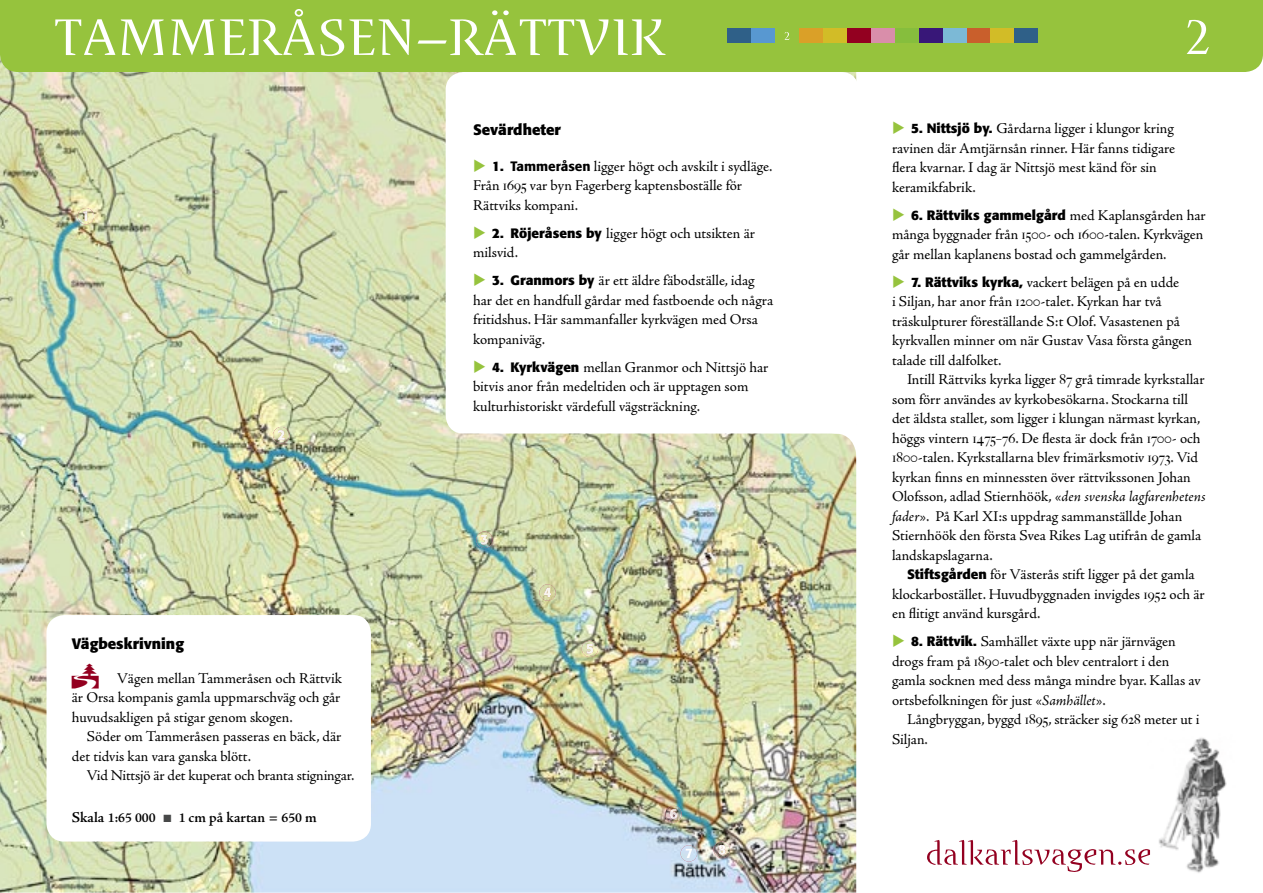
<style>
.page{position:relative;width:1263px;height:893px;background:#fff}
.page>*{position:absolute;margin:0;border:0;box-sizing:border-box;transform-origin:0 0}
.t1{font:57.45px "Runa Serif";color:#fff;scale:1.08 1}
.t2{font:15px/19.5px "Adobe Jenson Pro";color:#000}
.t3{font:600 15px "Adobe Jenson Pro";color:#000}
.t4{font:700 15px "Formata";color:#000}
.t5{font:700 13.5px "Formata";color:#000}
.s1{font-size:13.5px}
.s2{color:#474848}
.s3{color:#96c33d}
.s4{font-family:"Formata";font-weight:700;font-size:13.5px}
.s5{font-family:"Formata";font-weight:500;font-size:13.5px}
.s6{font-family:"Big Caslon";font-weight:500;font-size:13.5px}
.s7{font-family:"Adobe Jenson Pro";font-weight:400;font-size:15px}
.s8{font-style:italic}
</style>
<div class="page">
<img style="left:1150px;top:738px;width:77px;height:135px">
<img style="left:0;top:58px;width:856px;height:835px">
<div style="left:446px;top:72px;width:413px;height:362px;background:#fff;border-radius:18px"></div>
<div style="left:46px;top:615px;width:325px;height:227px;background:#fff;border-radius:18px"></div>
<img style="left:714px;top:842px;width:16px;height:16px">
<svg style="left:718px;top:845px;width:7px;height:9px"></svg>
<img style="left:680px;top:845px;width:17px;height:17px;border-radius:50%">
<svg style="left:686px;top:849px;width:6px;height:9px"></svg>
<img style="left:665px;top:806px;width:17px;height:16px">
<svg style="left:670px;top:809px;width:7px;height:10px"></svg>
<img style="left:582px;top:641px;width:16px;height:16px">
<svg style="left:587px;top:644px;width:6px;height:9px"></svg>
<img style="left:539px;top:584px;width:17px;height:17px">
<svg style="left:544px;top:588px;width:7px;height:9px"></svg>
<img style="left:476px;top:531px;width:17px;height:17px">
<svg style="left:481px;top:535px;width:6px;height:9px"></svg>
<img style="left:273px;top:427px;width:16px;height:16px">
<svg style="left:278px;top:430px;width:6px;height:10px"></svg>
<img style="left:78px;top:208px;width:16px;height:16px">
<svg style="left:83px;top:211px;width:4px;height:10px"></svg>
<svg style="left:927px;top:840px;width:223px;height:32px"></svg>
<svg style="left:820px;top:427px;width:37px;height:62px"></svg>
<div style="left:0;top:0;width:1263px;height:72px;background:#96c33d;border-radius:18px"></div>
<svg style="left:1186px;top:19px;width:23px;height:35px"></svg>
<svg style="left:784px;top:32px;width:5px;height:8px"></svg>
<div style="left:847px;top:28px;width:24px;height:15px;background:#930020"></div>
<div style="left:871px;top:28px;width:23px;height:15px;background:#d98eaa"></div>
<div style="left:895px;top:28px;width:23px;height:15px;background:#86be3d"></div>
<div style="left:919px;top:28px;width:23px;height:15px;background:#381778"></div>
<div style="left:943px;top:28px;width:23px;height:15px;background:#7cb9d6"></div>
<div style="left:967px;top:28px;width:23px;height:15px;background:#c95f2c"></div>
<div style="left:991px;top:28px;width:23px;height:15px;background:#d2bc27"></div>
<div style="left:1014px;top:28px;width:24px;height:15px;background:#2f6088"></div>
<div style="left:728px;top:28px;width:23px;height:15px;background:#2f6088"></div>
<div style="left:751px;top:28px;width:24px;height:15px;background:#5898d1"></div>
<div style="left:799px;top:28px;width:24px;height:15px;background:#daa028"></div>
<div style="left:823px;top:28px;width:24px;height:15px;background:#d2bc27"></div>
<h1 class="t1" style="left:54px;top:9px;width:569px">TAMMERÅSEN–RÄTTVIK</h1>
<p class="t4" style="left:72px;top:635px;width:114px">Vägbeskrivning</p>
<p class="t2" style="left:72px;top:669px;width:272px;text-align:justify;text-indent:45px">Vägen mellan Tammeråsen och Rättvik är Orsa kompanis gamla uppmarschväg och går huvudsakligen på stigar genom skogen.</p>
<p class="t2" style="left:72px;top:727px;width:271px;text-indent:15px">Söder om Tammeråsen passeras en bäck, där det tidvis kan vara ganska blött.</p>
<p class="t2" style="left:87px;top:766px;width:269px">Vid Nittsjö är det kuperat och branta stigningar.</p>
<p class="t3" style="left:72px;top:809px;width:246px">Skala <span class="s1">1:65 000</span> <span class="s2">■</span> <span class="s1">1</span> cm på kartan = <span class="s1">650</span> m</p>
<p class="t4" style="left:473px;top:120px;width:89px">Sevärdheter</p>
<p class="t2" style="left:473px;top:156px;width:301px"><span class="s3">◆</span> <span class="s4">1.</span> <span class="s5">Tammeråsen</span> ligger högt och avskilt i sydläge.<br>Från <span class="s6">1695</span> var byn Fagerberg kaptensboställe för<br>Rättviks kompani.</p>
<p class="t2" style="left:473px;top:223px;width:284px"><span class="s3">◆</span> <span class="s4">2. Röjeråsens by</span> ligger högt och utsikten är milsvid.</p>
<p class="t2" style="left:473px;top:271px;width:302px"><span class="s3">◆</span> <span class="s4">3. Granmors by</span> är ett äldre fäbodställe, idag har det en handfull gårdar med fastboende och några fritidshus. Här sammanfaller kyrkvägen med Orsa kompaniväg.</p>
<p class="t2" style="left:473px;top:357px;width:297px"><span class="s3">◆</span> <span class="s4">4. Kyrkvägen</span> mellan Granmor och Nittsjö har bitvis anor från medeltiden och är upptagen som kulturhistoriskt värdefull vägsträckning.</p>
<p class="t2" style="left:892px;top:119px;width:285px"><span class="s3">◆</span> <span class="s4">5. Nittsjö by.</span> Gårdarna ligger i klungor kring ravinen där Amtjärnsån rinner. Här fanns tidigare flera kvarnar. I dag är Nittsjö mest känd för sin keramikfabrik.</p>
<p class="t5" style="left:892px;top:206px;width:315px"><span class="s3">◆</span> 6. Rättviks gammelgård <span class="s7">med Kaplansgården har</span></p>
<p class="t2" style="left:892px;top:225px;width:313px">många byggnader från <span class="s6">1500</span>- och <span class="s6">1600</span>-talen. Kyrkvägen går mellan kaplanens bostad och gammelgården.</p>
<p class="t2" style="left:892px;top:272px;width:302px"><span class="s3">◆</span> <span class="s4">7. Rättviks kyrka,</span> vackert belägen på en udde<br>i Siljan, har anor från <span class="s6">1200</span>-talet. Kyrkan har två träskulpturer föreställande S:t Olof. Vasastenen på kyrkvallen minner om när Gustav Vasa första gången talade till dalfolket.</p>
<p class="t2" style="left:892px;top:370px;width:315px;text-indent:15px">Intill Rättviks kyrka ligger <span class="s6">87</span> grå timrade kyrkstallar som förr användes av kyrkobesökarna. Stockarna till det äldsta stallet, som ligger i klungan närmast kyrkan, höggs vintern <span class="s6">1475–76</span>. De flesta är dock från <span class="s6">1700</span>- och <span class="s6">1800</span>-talen. Kyrkstallarna blev frimärksmotiv <span class="s6">1973</span>. Vid kyrkan finns en minnessten över rättvikssonen Johan Olofsson, adlad Stiernhöök, «<span class="s8">den svenska lagfarenhetens fader</span>». På Karl XI:s uppdrag sammanställde Johan Stiernhöök den första Svea Rikes Lag utifrån de gamla landskapslagarna.</p>
<p class="t2" style="left:892px;top:565px;width:314px;text-indent:15px"><span class="s4">Stiftsgården</span> för Västerås stift ligger på det gamla klockarbostället. Huvudbyggnaden invigdes <span class="s6">1952</span> och är en flitigt använd kursgård.</p>
<p class="t2" style="left:892px;top:632px;width:310px"><span class="s3">◆</span> <span class="s4">8. Rättvik.</span> Samhället växte upp när järnvägen drogs fram på <span class="s6">1890</span>-talet och blev centralort i den gamla socknen med dess många mindre byar. Kallas av ortsbefolkningen för just «<span class="s8">Samhället</span>».</p>
<p class="t2" style="left:892px;top:710px;width:309px;text-indent:15px">Långbryggan, byggd <span class="s6">1895</span>, sträcker sig <span class="s6">628</span> meter ut i<br>Siljan.</p>
</div>
